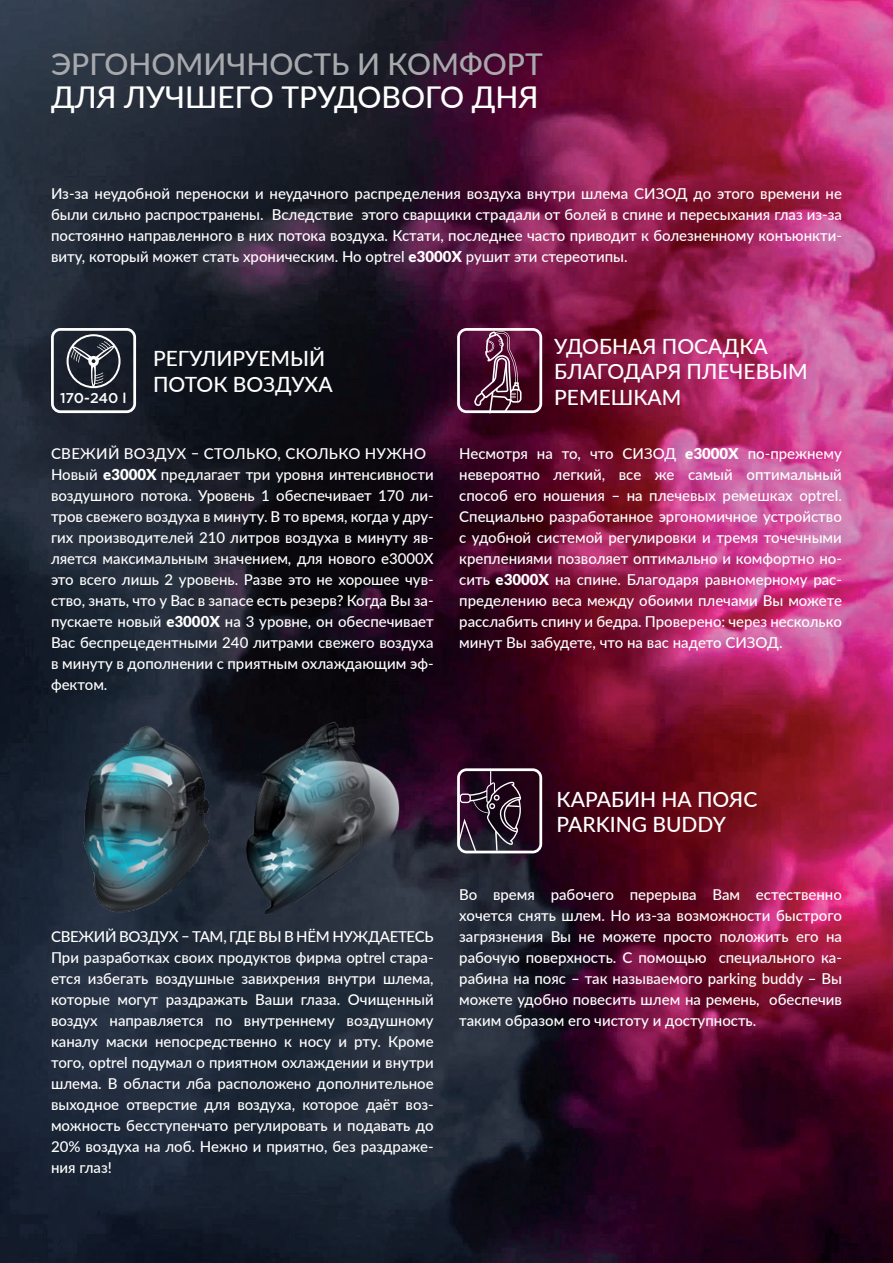
<style>
.page{position:relative;width:893px;height:1263px;background:#fff}
.page>*{position:absolute;margin:0;border:0;box-sizing:border-box;transform-origin:0 0}
.t1{font:500 30px "Lato";color:#a8a9ad}
.t2{font:500 30px "Lato";color:#fff}
.t3{font:500 21px/25.5px "Lato";color:#fff}
.t4{font:500 15px/21px "Lato";color:#fff;text-align:justify}
.t5{font:500 14.25px "Gotham";letter-spacing:-.01em;color:#fff}
.s1{font-weight:900}
</style>
<div class="page">
<img style="left:0;top:0;width:893px;height:1263px">
<hr style="left:892px;top:952px;width:1px;height:311px;background:#231f20">
<svg style="left:457px;top:328px;width:85px;height:85px;background:#6f3c56"></svg>
<img style="left:249px;top:715px;width:177px;height:206px">
<img style="left:43px;top:715px;width:206px;height:206px">
<svg style="left:51px;top:328px;width:85px;height:85px;background:#484d56"></svg>
<svg style="left:457px;top:768px;width:85px;height:85px;background:#4c394a"></svg>
<h1 class="t1" style="left:51px;top:46px;width:493px">ЭРГОНОМИЧНОСТЬ И КОМФОРТ</h1>
<h1 class="t2" style="left:51px;top:79px;width:489px">ДЛЯ ЛУЧШЕГО ТРУДОВОГО ДНЯ</h1>
<p class="t4" style="left:51px;top:183px;width:792px">Из-за неудобной переноски и неудачного распределения воздуха внутри шлема СИЗОД до этого времени не были сильно распространены. Вследствие этого сварщики страдали от болей в спине и пересыхания глаз из-за постоянно направленного в них потока воздуха. Кстати, последнее часто приводит к болезненному конъюнкти&shy;виту, который может стать хроническим. Но optrel <span class="s1">e3000X</span> рушит эти стереотипы.</p>
<p class="t5" style="left:60px;top:389px;width:68px">170-240 l</p>
<h2 class="t3" style="left:153px;top:345px;width:181px">РЕГУЛИРУЕМЫЙ<br>ПОТОК ВОЗДУХА</h2>
<h2 class="t3" style="left:554px;top:333px;width:255px">УДОБНАЯ ПОСАДКА<br>БЛАГОДАРЯ ПЛЕЧЕВЫМ<br>РЕМЕШКАМ</h2>
<p class="t4" style="left:51px;top:442px;width:384px;text-align:left">СВЕЖИЙ ВОЗДУХ – СТОЛЬКО, СКОЛЬКО НУЖНО Новый <span class="s1">e3000X</span> предлагает три уровня интенсивности воздушного потока. Уровень 1 обеспечивает 170 ли&shy;тров свежего воздуха в минуту. В то время, когда у дру&shy;гих производителей 210 литров воздуха в минуту яв&shy;ляется максимальным значением, для нового e3000X это всего лишь 2 уровень. Разве это не хорошее чув&shy;ство, знать, что у Вас в запасе есть резерв? Когда Вы за&shy;пускаете новый <span class="s1">e3000X</span> на 3 уровне, он обеспечивает Вас беспрецедентными 240 литрами свежего воздуха в минуту в дополнении с приятным охлаждающим эф&shy;фектом.</p>
<p class="t4" style="left:459px;top:442px;width:384px">Несмотря на то, что СИЗОД <span class="s1">e3000X</span> по-прежнему невероятно легкий, все же самый оптимальный способ его ношения – на плечевых ремешках optrel.<br>Специально разработанное эргономичное устройство с удобной системой регулировки и тремя точечными креплениями позволяет оптимально и комфортно но&shy;сить <span class="s1">e3000X</span> на спине. Благодаря равномерному рас&shy;пределению веса между обоими плечами Вы можете расслабить спину и бедра. Проверено: через несколько минут Вы забудете, что на вас надето СИЗОД.</p>
<p class="t4" style="left:51px;top:925px;width:384px">СВЕЖИЙ ВОЗДУХ – ТАМ, ГДЕ ВЫ В НЁМ НУЖДАЕТЕСЬ При разработках своих продуктов фирма optrel стара&shy;ется избегать воздушные завихрения внутри шлема, которые могут раздражать Ваши глаза. Очищенный воздух направляется по внутреннему воздушному каналу маски непосредственно к носу и рту. Кроме того, optrel подумал о приятном охлаждении и внутри шлема. В области лба расположено дополнительное выходное отверстие для воздуха, которое даёт воз&shy;можность бесступенчато регулировать и подавать до 20% воздуха на лоб. Нежно и приятно, без раздраже&shy;ния глаз!</p>
<h2 class="t3" style="left:557px;top:786px;width:202px">КАРАБИН НА ПОЯС<br>PARKING BUDDY</h2>
<p class="t4" style="left:459px;top:883px;width:384px">Во время рабочего перерыва Вам естественно хочется снять шлем. Но из-за возможности быстрого загрязнения Вы не можете просто положить его на рабочую поверхность. С помощью специального ка&shy;рабина на пояс – так называемого parking buddy – Вы можете удобно повесить шлем на ремень, обеспечив таким образом его чистоту и доступность.</p>
</div>
